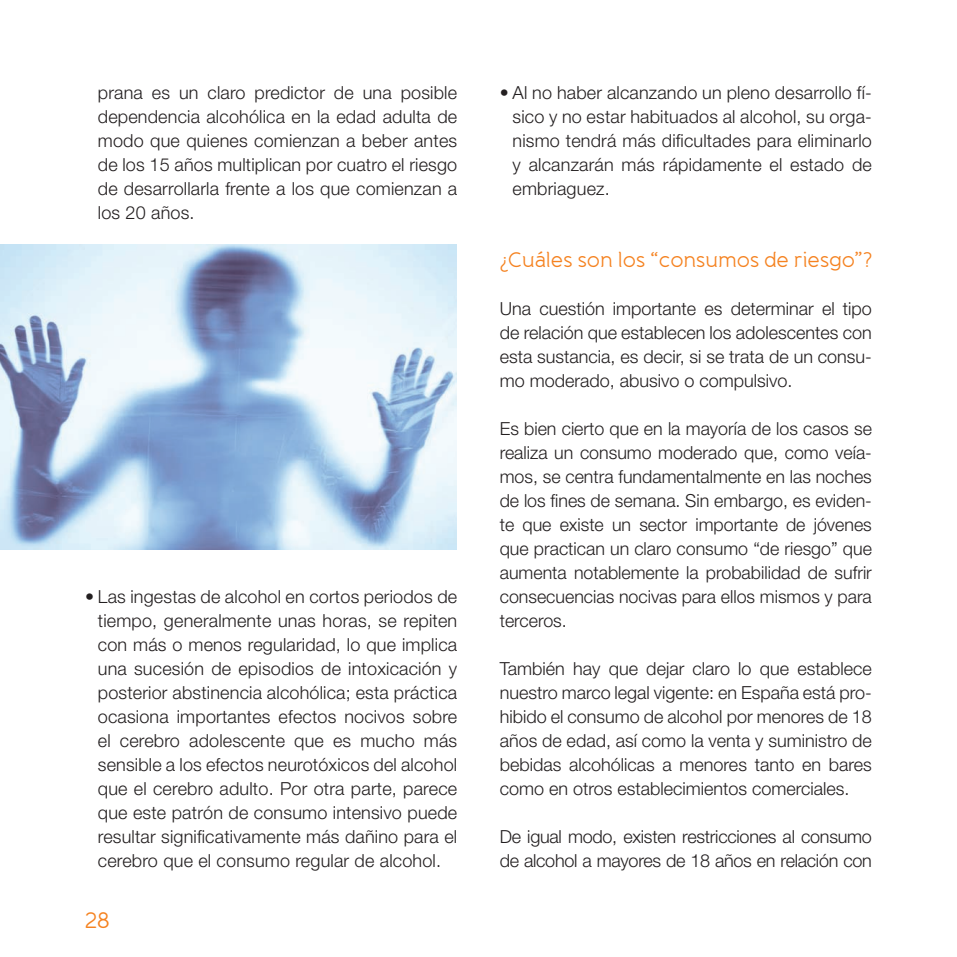
<style>
.page{position:relative;width:957px;height:957px;background:#fff}
.page>*{position:absolute;margin:0;border:0;box-sizing:border-box;transform-origin:0 0}
.t1{font:22.5px "Banda";color:#f58220}
.t2{font:21px "Banda";letter-spacing:-.005em;color:#f58220}
.t3{font:300 18px/24px "Helvetica Neue";color:#231f20;text-align:justify}
</style>
<div class="page">
<img style="left:0;top:244px;width:456px;height:305px">
<p class="t3" style="left:98px;top:80px;width:361px">prana es un claro predictor de una posible dependencia alcohólica en la edad adulta de modo que quienes comienzan a beber antes de los 15 años multiplican por cuatro el riesgo de desarrollarla frente a los que comienzan a los 20 años.</p>
<p class="t3" style="left:98px;top:584px;width:361px;text-indent:-13px">• Las ingestas de alcohol en cortos periodos de tiempo, generalmente unas horas, se repiten con más o menos regularidad, lo que implica una sucesión de episodios de intoxicación y posterior abstinencia alcohólica; esta práctica ocasiona importantes efectos nocivos sobre el cerebro adolescente que es mucho más sensible a los efectos neurotóxicos del alcohol que el cerebro adulto. Por otra parte, parece que este patrón de consumo intensivo puede resultar significativamente más dañino para el cerebro que el consumo regular de alcohol.</p>
<p class="t1" style="left:85px;top:907px;width:26px">28</p>
<p class="t3" style="left:512px;top:80px;width:361px;text-indent:-13px">• Al no haber alcanzando un pleno desarrollo fí&shy;sico y no estar habituados al alcohol, su orga&shy;nismo tendrá más dificultades para eliminarlo y alcanzarán más rápidamente el estado de embriaguez.</p>
<p class="t2" style="left:500px;top:247px;width:374px">¿Cuáles son los “consumos de riesgo”?</p>
<p class="t3" style="left:500px;top:296px;width:374px">Una cuestión importante es determinar el tipo de relación que establecen los adolescentes con esta sustancia, es decir, si se trata de un consu&shy;mo moderado, abusivo o compulsivo.</p>
<p class="t3" style="left:500px;top:416px;width:374px">Es bien cierto que en la mayoría de los casos se realiza un consumo moderado que, como veía&shy;mos, se centra fundamentalmente en las noches de los fines de semana. Sin embargo, es eviden&shy;te que existe un sector importante de jóvenes que practican un claro consumo “de riesgo” que aumenta notablemente la probabilidad de sufrir consecuencias nocivas para ellos mismos y para terceros.</p>
<p class="t3" style="left:500px;top:656px;width:374px">También hay que dejar claro lo que establece nuestro marco legal vigente: en España está pro&shy;hibido el consumo de alcohol por menores de 18 años de edad, así como la venta y suministro de bebidas alcohólicas a menores tanto en bares como en otros establecimientos comerciales.</p>
<p class="t3" style="left:500px;top:824px;width:374px">De igual modo, existen restricciones al consumo de alcohol a mayores de 18 años en relación con</p>
</div>
